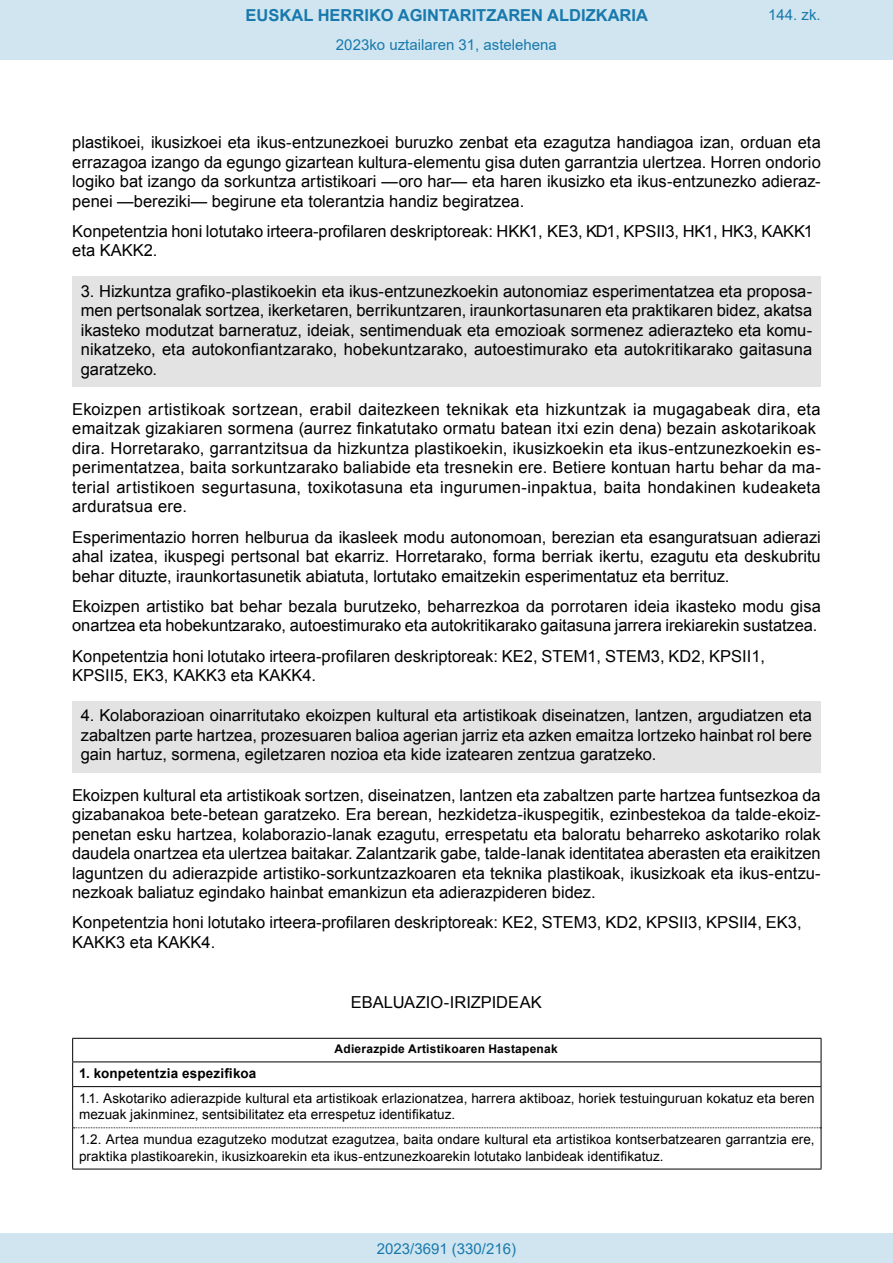
<style>
.page{position:relative;width:893px;height:1263px;background:#fff}
.page>*{position:absolute;margin:0;border:0;box-sizing:border-box;transform-origin:0 0}
.t1{font:16.5px/19.5px "Arial";color:#000;text-align:justify}
.t2{font:700 16.5px "Arial";color:#1879ad}
.Paginacion_Centro{font:15px "Arial";color:#1879ad}
.t3{font:13.5px/24.8px "Arial";letter-spacing:.005em;color:#000}
.t4{font:700 12px "Arial";letter-spacing:.02em;color:#000}
.s1{font-weight:700}
</style>
<div class="page">
<div style="left:72px;top:276px;width:749px;height:111px;background:#e3e3e3"></div>
<div style="left:72px;top:701px;width:749px;height:71px;background:#e3e3e3"></div>
<hr style="left:72px;top:1061px;width:749px;height:1px;background:#000">
<svg style="left:73px;top:1127px;width:748px;height:1px"></svg>
<hr style="left:72px;top:1086px;width:749px;height:1px;background:#000">
<hr style="left:72px;top:1169px;width:749px;height:1px;background:#000">
<hr style="left:72px;top:1087px;width:1px;height:41px;background:#000">
<hr style="left:821px;top:1087px;width:1px;height:41px;background:#000">
<hr style="left:72px;top:1128px;width:1px;height:41px;background:#000">
<hr style="left:821px;top:1128px;width:1px;height:41px;background:#000">
<hr style="left:72px;top:1038px;width:749px;height:1px;background:#000">
<svg style="left:72px;top:1039px;width:1px;height:47px"></svg>
<svg style="left:821px;top:1039px;width:1px;height:47px"></svg>
<div style="left:0;top:0;width:893px;height:60px;background:#d0e5f0"></div>
<div style="left:0;top:1233px;width:893px;height:30px;background:#d0e5f0"></div>
<p class="t2" style="left:246px;top:3px;width:404px">EUSKAL HERRIKO AGINTARITZAREN ALDIZKARIA</p>
<p class="Paginacion_Centro" style="left:768px;top:5px;width:54px">144. zk.</p>
<p class="Paginacion_Centro" style="left:336px;top:35px;width:222px">2023ko uztailaren 31, astelehena</p>
<p class="t1" style="left:72px;top:133px;width:750px">plastikoei, ikusizkoei eta ikus-entzunezkoei buruzko zenbat eta ezagutza handiagoa izan, orduan eta errazagoa izango da egungo gizartean kultura-elementu gisa duten garrantzia ulertzea. Horren ondorio logiko bat izango da sorkuntza artistikoari —oro har— eta haren ikusizko eta ikus-entzunezko adieraz&shy;penei —bereziki— begirune eta tolerantzia handiz begiratzea.</p>
<p class="t1" style="left:72px;top:222px;width:742px">Konpetentzia honi lotutako irteera-profilaren deskriptoreak: HKK1, KE3, KD1, KPSII3, HK1, HK3, KAKK1 eta KAKK2.</p>
<p class="t1" style="left:81px;top:281px;width:733px">3. Hizkuntza grafiko-plastikoekin eta ikus-entzunezkoekin autonomiaz esperimentatzea eta proposa&shy;men pertsonalak sortzea, ikerketaren, berrikuntzaren, iraunkortasunaren eta praktikaren bidez, akatsa ikasteko modutzat barneratuz, ideiak, sentimenduak eta emozioak sormenez adierazteko eta komu&shy;nikatzeko, eta autokonfiantzarako, hobekuntzarako, autoestimurako eta autokritikarako gaitasuna garatzeko.</p>
<p class="t1" style="left:72px;top:399px;width:750px;text-align:left">Ekoizpen artistikoak sortzean, erabil daitezkeen teknikak eta hizkuntzak ia mugagabeak dira, eta emaitzak gizakiaren sormena (aurrez finkatutako ormatu batean itxi ezin dena) bezain askotarikoak dira. Horretarako, garrantzitsua da hizkuntza plastikoekin, ikusizkoekin eta ikus-entzunezkoekin es&shy;perimentatzea, baita sorkuntzarako baliabide eta tresnekin ere. Betiere kontuan hartu behar da ma&shy;terial artistikoen segurtasuna, toxikotasuna eta ingurumen-inpaktua, baita hondakinen kudeaketa arduratsua ere.</p>
<p class="t1" style="left:72px;top:527px;width:750px">Esperimentazio horren helburua da ikasleek modu autonomoan, berezian eta esanguratsuan adierazi ahal izatea, ikuspegi pertsonal bat ekarriz. Horretarako, forma berriak ikertu, ezagutu eta deskubritu behar dituzte, iraunkortasunetik abiatuta, lortutako emaitzekin esperimentatuz eta berrituz.</p>
<p class="t1" style="left:72px;top:597px;width:750px">Ekoizpen artistiko bat behar bezala burutzeko, beharrezkoa da porrotaren ideia ikasteko modu gisa onartzea eta hobekuntzarako, autoestimurako eta autokritikarako gaitasuna jarrera irekiarekin sustatzea.</p>
<p class="t1" style="left:72px;top:646px;width:694px">Konpetentzia honi lotutako irteera-profilaren deskriptoreak: KE2, STEM1, STEM3, KD2, KPSII1,<br>KPSII5, EK3, KAKK3 eta KAKK4.</p>
<p class="t1" style="left:81px;top:706px;width:733px">4. Kolaborazioan oinarritutako ekoizpen kultural eta artistikoak diseinatzen, lantzen, argudiatzen eta zabaltzen parte hartzea, prozesuaren balioa agerian jarriz eta azken emaitza lortzeko hainbat rol bere gain hartuz, sormena, egiletzaren nozioa eta kide izatearen zentzua garatzeko.</p>
<p class="t1" style="left:72px;top:785px;width:750px">Ekoizpen kultural eta artistikoak sortzen, diseinatzen, lantzen eta zabaltzen parte hartzea funtsezkoa da gizabanakoa bete-betean garatzeko. Era berean, hezkidetza-ikuspegitik, ezinbestekoa da talde-ekoiz&shy;penetan esku hartzea, kolaborazio-lanak ezagutu, errespetatu eta baloratu beharreko askotariko rolak daudela onartzea eta ulertzea baitakar. Zalantzarik gabe, talde-lanak identitatea aberasten eta eraikitzen laguntzen du adierazpide artistiko-sorkuntzazkoaren eta teknika plastikoak, ikusizkoak eta ikus-entzu&shy;nezkoak baliatuz egindako hainbat emankizun eta adierazpideren bidez.</p>
<p class="t1" style="left:72px;top:913px;width:731px">Konpetentzia honi lotutako irteera-profilaren deskriptoreak: KE2, STEM3, KD2, KPSII3, KPSII4, EK3,<br>KAKK3 eta KAKK4.</p>
<p class="t1" style="left:351px;top:992px;width:193px">EBALUAZIO-IRIZPIDEAK</p>
<p class="t4" style="left:335px;top:1041px;width:225px">Adierazpide Artistikoaren Hastapenak</p>
<p class="t3" style="left:79px;top:1061px;width:737px"><span class="s1">1. konpetentzia espezifikoa<br></span>1.1. Askotariko adierazpide kultural eta artistikoak erlazionatzea, harrera aktiboaz, horiek testuinguruan kokatuz eta beren</p>
<p class="t3" style="left:79px;top:1102px;width:737px">mezuak jakinminez, sentsibilitatez eta errespetuz identifikatuz.<br>1.2. Artea mundua ezagutzeko modutzat ezagutzea, baita ondare kultural eta artistikoa kontserbatzearen garrantzia ere,</p>
<p class="t3" style="left:79px;top:1143px;width:586px">praktika plastikoarekin, ikusizkoarekin eta ikus-entzunezkoarekin lotutako lanbideak identifikatuz.</p>
<p class="Paginacion_Centro" style="left:377px;top:1238px;width:141px">2023/3691 (330/216)</p>
</div>
